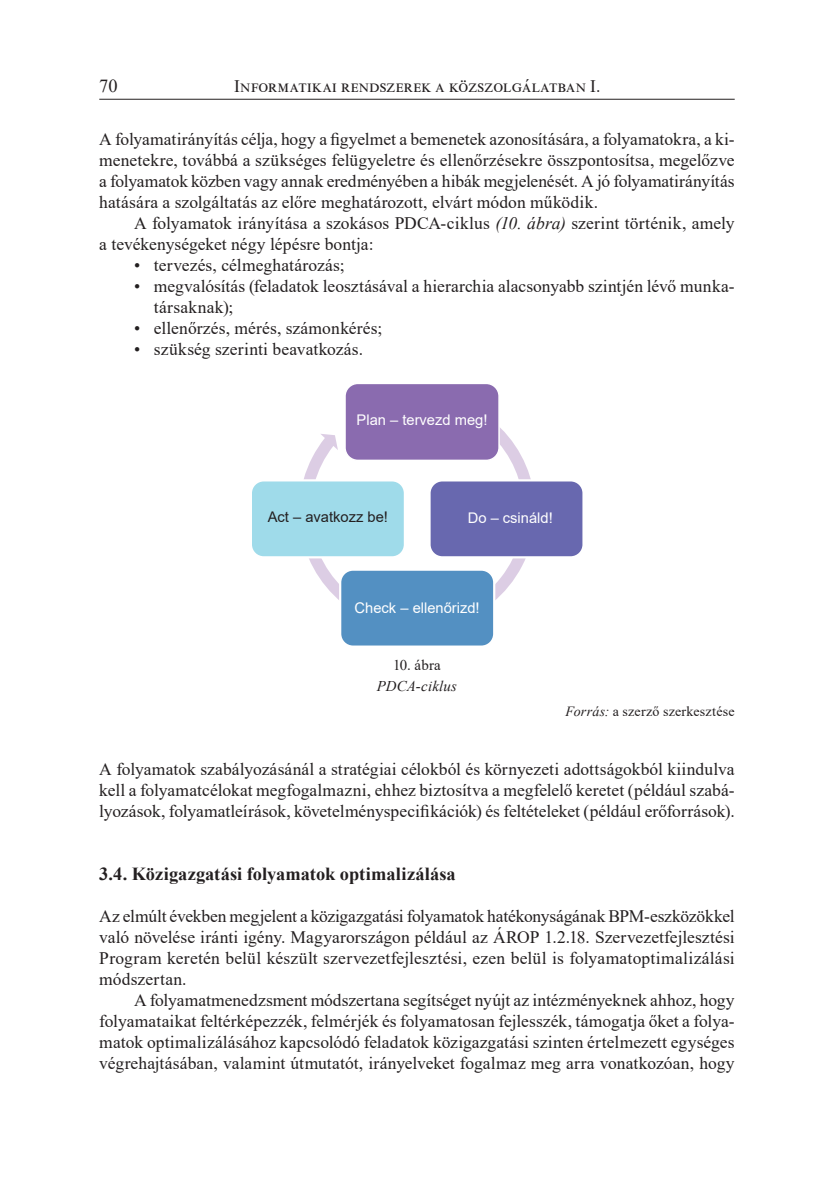
<style>
.page{position:relative;width:834px;height:1181px;background:#fff}
.page>*{position:absolute;margin:0;border:0;box-sizing:border-box;transform-origin:0 0}
._1_1_1_Szakaszcím{font:700 18.38px "Times New Roman";letter-spacing:.005em;color:#231f20}
.t1{font:18.38px "Times New Roman";color:#231f20}
._3_Szövegtörzs{font:17.5px/21px "Times New Roman";letter-spacing:.005em;color:#231f20}
._3_1_1__Első_bekezdé{font:17.5px/21px "Times New Roman";color:#231f20;text-align:justify}
._3_1_Első_bekezdés{font:17.5px/21px "Times New Roman";letter-spacing:.015em;color:#231f20;text-align:justify}
._3_Szövegtörzs-2{font:17.5px "Times New Roman";letter-spacing:.1em;color:#231f20}
.Képaláírás{font:italic 14.88px "Times New Roman";letter-spacing:.01em;color:#231f20}
.ábranév{font:14.88px "Times New Roman";letter-spacing:.01em;color:#231f20}
.t2{font:14.7px "Arial";color:#fff}
.t3{font:14.7px "Arial";color:#231f20}
.ábra_forrás{font:14px "Times New Roman";letter-spacing:.015em;color:#231f20}
.s1{font-style:italic}
</style>
<div class="page">
<hr style="left:99px;top:99px;width:635px;height:1px;background:#231f20">
<svg style="left:304px;top:428px;width:227px;height:172px"></svg>
<div style="left:429px;top:480px;width:154px;height:77px;background:#6868af;border-radius:13px"></div>
<div style="left:345px;top:383px;width:154px;height:77px;background:#8a6baf;border-radius:13px"></div>
<div style="left:344px;top:383px;width:155px;height:78px;border:1px solid #fff;border-radius:13px"></div>
<div style="left:428px;top:479px;width:156px;height:79px;border:2px solid #fff;border-radius:13px"></div>
<div style="left:340px;top:569px;width:154px;height:77px;background:#5390c2;border-radius:13px"></div>
<div style="left:339px;top:568px;width:156px;height:80px;border:2px solid #fff;border-radius:13px"></div>
<div style="left:251px;top:480px;width:154px;height:77px;background:#9fdbea;border-radius:13px"></div>
<div style="left:250px;top:479px;width:156px;height:79px;border:2px solid #fff;border-radius:13px"></div>
<p class="t1" style="left:99px;top:73px;width:20px">70</p>
<p class="_3_Szövegtörzs-2" style="left:234px;top:73px;width:368px">Informatikai rendszerek a közszolgálatban I.</p>
<p class="_3_1_1__Első_bekezdé" style="left:99px;top:128px;width:636px">A folyamatirányítás célja, hogy a figyelmet a bemenetek azonosítására, a folyamatokra, a ki&shy;menetekre, továbbá a szükséges felügyeletre és ellenőrzésekre összpontosítsa, megelőzve a folyamatok közben vagy annak eredményében a hibák megjelenését. A jó folyamatirányítás hatására a szolgáltatás az előre meghatározott, elvárt módon működik.</p>
<p class="_3_Szövegtörzs" style="left:99px;top:212px;width:636px;text-indent:35px">A folyamatok irányítása a szokásos PDCA-ciklus <span class="s1">(10. ábra)</span> szerint történik, amely a tevékenységeket négy lépésre bontja:</p>
<p class="_3_Szövegtörzs" style="left:134px;top:254px;width:212px">• tervezés, célmeghatározás;</p>
<p class="_3_Szövegtörzs" style="left:154px;top:275px;width:582px;text-indent:-20px">• megvalósítás (feladatok leosztásával a hierarchia alacsonyabb szintjén lévő munka&shy;társaknak);</p>
<p class="_3_Szövegtörzs" style="left:134px;top:317px;width:250px">• ellenőrzés, mérés, számonkérés;</p>
<p class="_3_Szövegtörzs" style="left:134px;top:338px;width:230px">• szükség szerinti beavatkozás.</p>
<p class="t2" style="left:356px;top:409px;width:132px">Plan – tervezd meg!</p>
<p class="t3" style="left:268px;top:507px;width:122px">Act – avatkozz be!</p>
<p class="t2" style="left:467px;top:507px;width:86px">Do – csináld!</p>
<p class="t2" style="left:354px;top:598px;width:126px">Check – ellenőrizd!</p>
<p class="ábranév" style="left:393px;top:655px;width:49px">10. ábra</p>
<p class="Képaláírás" style="left:377px;top:676px;width:82px">PDCA-ciklus</p>
<p class="ábra_forrás" style="left:565px;top:701px;width:171px"><span class="s1">Forrás:</span> a szerző szerkesztése</p>
<p class="_3_1_1__Első_bekezdé" style="left:99px;top:758px;width:636px">A folyamatok szabályozásánál a stratégiai célokból és környezeti adottságokból kiindulva kell a folyamatcélokat megfogalmazni, ehhez biztosítva a megfelelő keretet (például szabá&shy;lyozások, folyamatleírások, követelményspecifikációk) és feltételeket (például erőforrások).</p>
<p class="_1_1_1_Szakaszcím" style="left:99px;top:861px;width:358px">3.4. Közigazgatási folyamatok optimalizálása</p>
<p class="_3_1_Első_bekezdés" style="left:99px;top:905px;width:636px">Az elmúlt években megjelent a közigazgatási folyamatok hatékonyságának BPM-eszközökkel való növelése iránti igény. Magyarországon például az ÁROP 1.2.18. Szervezetfejlesztési Program keretén belül készült szervezetfejlesztési, ezen belül is folyamatoptimalizálási módszertan.</p>
<p class="_3_Szövegtörzs" style="left:99px;top:989px;width:636px;text-align:justify;text-indent:35px">A folyamatmenedzsment módszertana segítséget nyújt az intézményeknek ahhoz, hogy folyamataikat feltérképezzék, felmérjék és folyamatosan fejlesszék, támogatja őket a folya&shy;matok optimalizálásához kapcsolódó feladatok közigazgatási szinten értelmezett egységes végrehajtásában, valamint útmutatót, irányelveket fogalmaz meg arra vonatkozóan, hogy</p>
</div>
